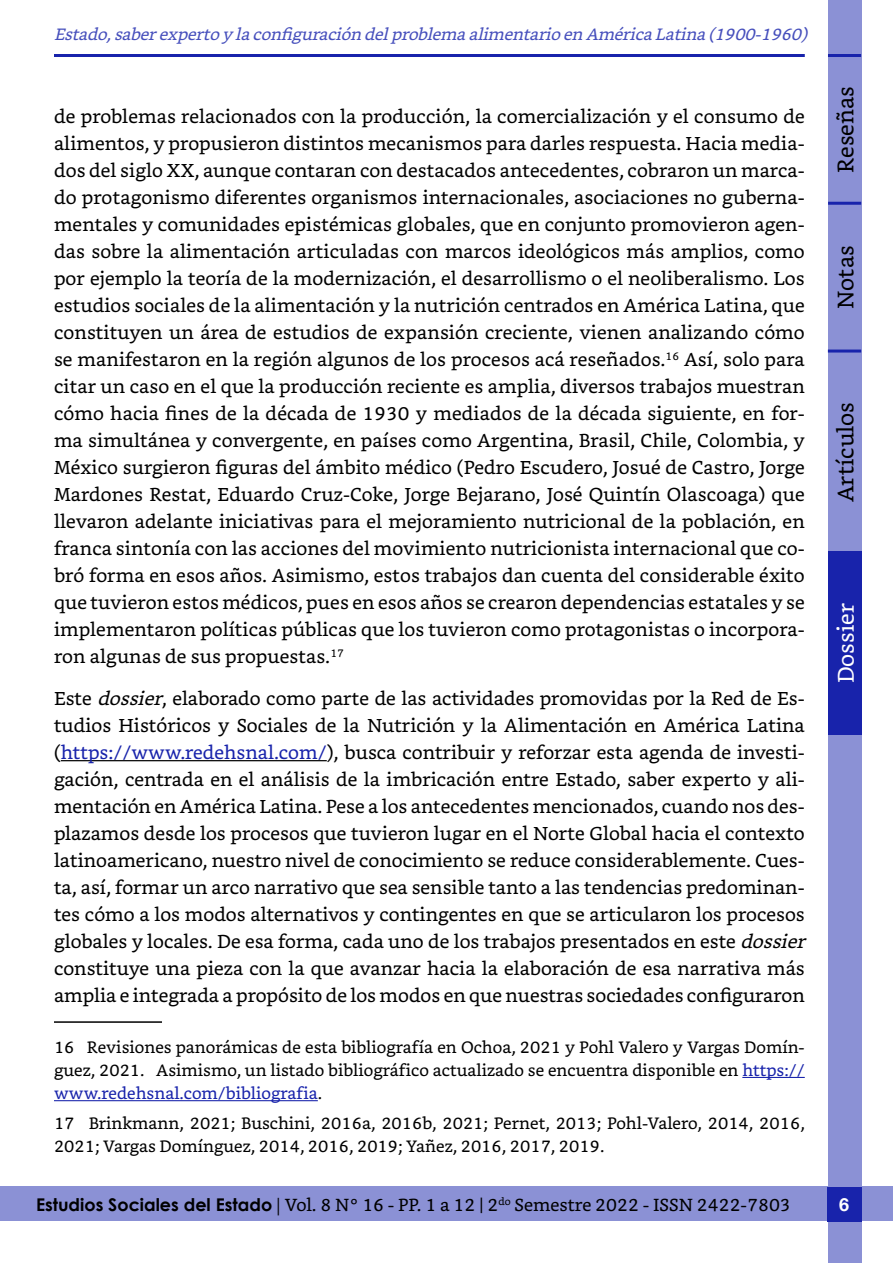
<style>
.page{position:relative;width:893px;height:1263px;background:#fff}
.page>*{position:absolute;margin:0;border:0;box-sizing:border-box;transform-origin:0 0}
.t1{font:22.5px "Bookerly";color:#000}
.t2{font:22.5px "Bookerly";color:#fff}
.Cuerpo{font:18.75px/27px "Bookerly";color:#000;text-align:justify}
.t3{font:700 18px "Helvetica Neue";color:#fff}
.t4{font:17.55px "Bookerly";color:#000}
.Notas_al_pie{font:16.5px/23.2px "Bookerly";color:#000;text-align:justify}
.t5{font:italic 16.5px "Bookerly";color:#464fbc}
.s1{font-style:italic}
.s2{color:#1823ab}
.s3{font-family:"Century Gothic";font-weight:700}
.s4{font-family:"Minion Pro"}
</style>
<div class="page">
<div style="left:0;top:1187px;width:893px;height:34px;background:#8b91d5"></div>
<div style="left:828px;top:0;width:33px;height:1263px;background:#8b91d5"></div>
<div style="left:828px;top:551px;width:33px;height:184px;background:#1823ab"></div>
<hr style="left:828px;top:350px;width:33px;height:3px;background:#1823ab">
<div style="left:827px;top:1187px;width:35px;height:35px;background:#1823ab"></div>
<hr style="left:828px;top:202px;width:33px;height:3px;background:#1823ab">
<hr style="left:828px;top:54px;width:33px;height:3px;background:#1823ab">
<hr style="left:54px;top:54px;width:751px;height:3px;background:#1823ab">
<hr style="left:61px;top:760px;width:266px;height:1px;background:#000">
<hr style="left:54px;top:1021px;width:108px;height:2px;background:#000">
<hr style="left:742px;top:1077px;width:63px;height:1px;background:#1823ab">
<hr style="left:54px;top:1100px;width:264px;height:1px;background:#1823ab">
<p class="t5" style="left:54px;top:25px;width:760px">Estado,saberexpertoylaconfiguracióndelproblemaalimentarioenAméricaLatina(1900-1960)</p>
<p class="Cuerpo" style="left:54px;top:103px;width:752px">de problemas relacionados con la producción, la comercialización y el consumo de alimentos, y propusieron distintos mecanismos para darles respuesta. Hacia media&shy;dos del siglo XX, aunque contaran con destacados antecedentes, cobraron un marca&shy;do protagonismo diferentes organismos internacionales, asociaciones no guberna&shy;mentales y comunidades epistémicas globales, que en conjunto promovieron agen&shy;das sobre la alimentación articuladas con marcos ideológicos más amplios, como por ejemplo la teoría de la modernización, el desarrollismo o el neoliberalismo. Los estudios sociales de la alimentación y la nutrición centrados en América Latina, que constituyen un área de estudios de expansión creciente, vienen analizando cómo se manifestaron en la región algunos de los procesos acá reseñados.<sup>16</sup> Así, solo para citar un caso en el que la producción reciente es amplia, diversos trabajos muestran cómo hacia fines de la década de 1930 y mediados de la década siguiente, en for&shy;ma simultánea y convergente, en países como Argentina, Brasil, Chile, Colombia, y México surgieron figuras del ámbito médico (Pedro Escudero, Josué de Castro, Jorge Mardones Restat, Eduardo Cruz-Coke, Jorge Bejarano, José Quintín Olascoaga) que llevaron adelante iniciativas para el mejoramiento nutricional de la población, en franca sintonía con las acciones del movimiento nutricionista internacional que co&shy;bró forma en esos años. Asimismo, estos trabajos dan cuenta del considerable éxito que tuvieron estos médicos, pues en esos años se crearon dependencias estatales y se implementaron políticas públicas que los tuvieron como protagonistas o incorpora&shy;ron algunas de sus propuestas.<sup>17</sup></p>
<p class="Cuerpo" style="left:54px;top:685px;width:759px;text-align:left">Este <span class="s1">dossier</span>, elaborado como parte de las actividades promovidas por la Red de Es&shy;tudios Históricos y Sociales de la Nutrición y la Alimentación en América Latina (<span class="s2">https://www.redehsnal.com/</span>), busca contribuir y reforzar esta agenda de investi&shy;gación, centrada en el análisis de la imbricación entre Estado, saber experto y ali&shy;mentación en América Latina. Pese a los antecedentes mencionados, cuando nos des&shy;plazamos desde los procesos que tuvieron lugar en el Norte Global hacia el contexto latinoamericano, nuestro nivel de conocimiento se reduce considerablemente. Cues&shy;ta, así, formar un arco narrativo que sea sensible tanto a las tendencias predominan&shy;tes cómo a los modos alternativos y contingentes en que se articularon los procesos globales y locales. De esa forma, cada uno de los trabajos presentados en este <span class="s1">dossier </span>constituye una pieza con la que avanzar hacia la elaboración de esa narrativa más amplia e integrada a propósito de los modos en que nuestras sociedades configuraron</p>
<p class="Notas_al_pie" style="left:54px;top:1035px;width:752px">16 Revisiones panorámicas de esta bibliografía en Ochoa, 2021 y Pohl Valero y Vargas Domín&shy;guez, 2021. Asimismo, un listado bibliográfico actualizado se encuentra disponible en <span class="s2">https:// www.redehsnal.com/bibliografia</span>.</p>
<p class="Notas_al_pie" style="left:54px;top:1111px;width:752px">17 Brinkmann, 2021; Buschini, 2016a, 2016b, 2021; Pernet, 2013; Pohl-Valero, 2014, 2016,<br>2021; Vargas Domínguez, 2014, 2016, 2019; Yañez, 2016, 2017, 2019.</p>
<p class="t4" style="left:36px;top:1194px;width:756px"><span class="s3">Estudios Sociales del Estado</span> <span class="s4">|</span> Vol. 8 N° 16 - PP. 1 a 12 | 2<sup>do</sup> Semestre 2022 - ISSN 2422-7803</p>
<p class="t1" style="left:833px;top:173px;width:88px;rotate:-90deg">Reseñas</p>
<p class="t1" style="left:833px;top:309px;width:65px;rotate:-90deg">Notas</p>
<p class="t1" style="left:833px;top:502px;width:102px;rotate:-90deg">Artículos</p>
<p class="t2" style="left:833px;top:683px;width:82px;rotate:-90deg">Dossier</p>
<p class="t3" style="left:839px;top:1193px;width:12px">6</p>
</div>
